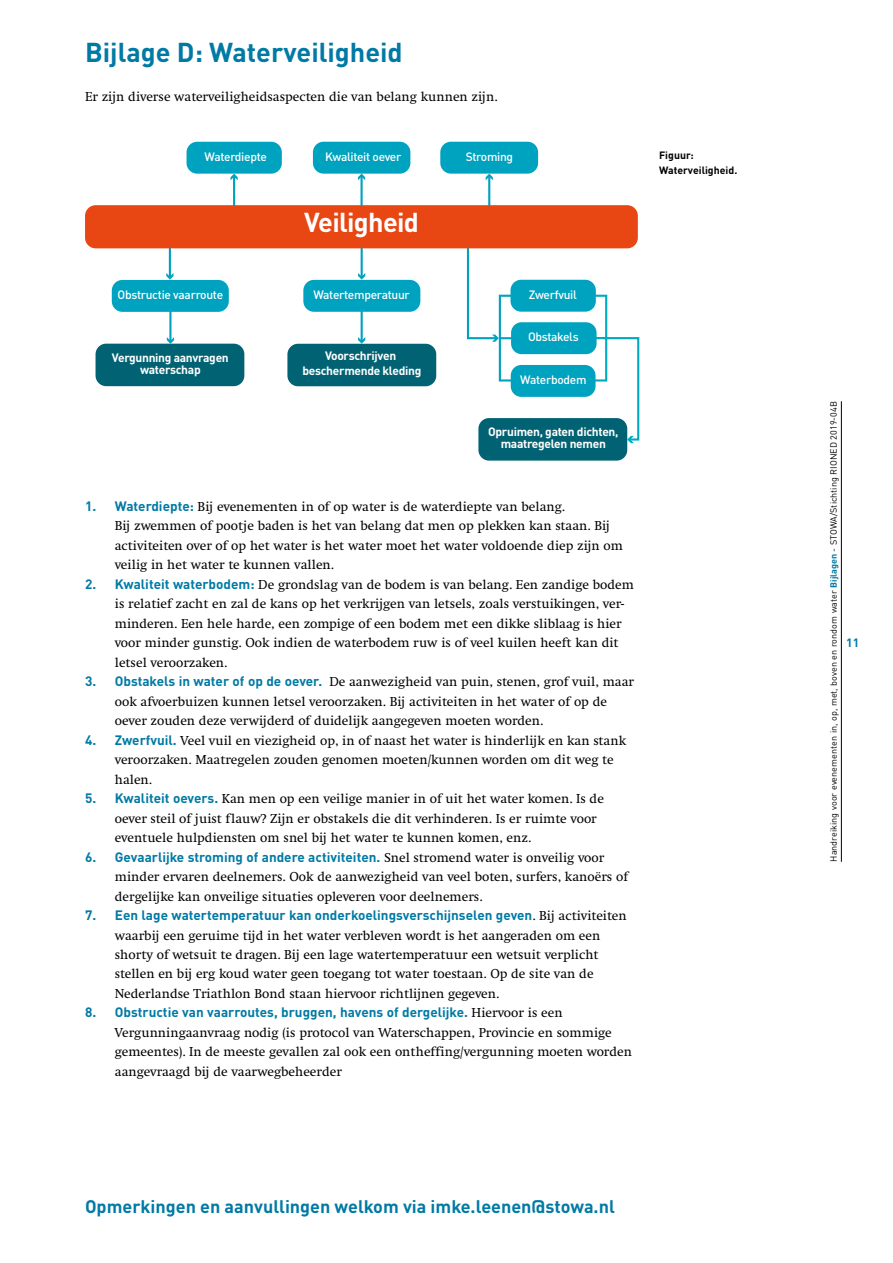
<style>
.page{position:relative;width:893px;height:1263px;background:#fff}
.page>*{position:absolute;margin:0;border:0;box-sizing:border-box;transform-origin:0 0}
.t1{font:700 27px "DIN Pro";color:#007aa5}
.t2{font:700 27px "DIN Pro";letter-spacing:-.025em;color:#fff}
.t3{font:700 18px "DIN Pro";color:#007aa5}
.t4{font:13.5px/19.5px "Swift";color:#000}
.t5{font:700 13.5px "DIN Pro";color:#007aa5}
.t6{font:700 12px/12px "DIN Pro";letter-spacing:-.025em;color:#fff;text-align:center}
.t7{font:500 12px "DIN Pro";letter-spacing:-.025em;color:#fff}
.t8{font:700 12px "DIN Pro";color:#007aa5}
.t9{font:700 10.5px/15px "DIN Pro";color:#000}
.t10{font:9px "DIN Pro";letter-spacing:.005em;color:#000}
.s1{font-family:"DIN Pro";font-weight:700;color:#007aa5}
.s2{font-family:"Swift";font-weight:400;color:#000}
.s3{font-weight:700;color:#007aa5}
</style>
<div class="page">
<hr style="left:841px;top:401px;width:1px;height:461px;background:#000">
<svg style="left:466px;top:248px;width:58px;height:135px"></svg>
<hr style="left:361px;top:236px;width:2px;height:41px;background:#00a3bf">
<svg style="left:358px;top:273px;width:7px;height:7px"></svg>
<hr style="left:360px;top:176px;width:3px;height:30px;background:#00a3bf">
<svg style="left:358px;top:174px;width:7px;height:6px"></svg>
<hr style="left:233px;top:176px;width:2px;height:30px;background:#00a3bf">
<svg style="left:230px;top:174px;width:8px;height:6px"></svg>
<hr style="left:488px;top:176px;width:2px;height:30px;background:#00a3bf">
<svg style="left:486px;top:174px;width:7px;height:6px"></svg>
<hr style="left:169px;top:236px;width:2px;height:41px;background:#00a3bf">
<svg style="left:166px;top:273px;width:8px;height:7px"></svg>
<hr style="left:361px;top:287px;width:2px;height:54px;background:#00a3bf">
<svg style="left:358px;top:337px;width:7px;height:7px"></svg>
<hr style="left:169px;top:287px;width:3px;height:54px;background:#00a3bf">
<svg style="left:167px;top:337px;width:7px;height:7px"></svg>
<div style="left:478px;top:418px;width:149px;height:43px;background:#006272;border-radius:11px"></div>
<div style="left:96px;top:344px;width:148px;height:42px;background:#006272;border-radius:11px"></div>
<div style="left:313px;top:142px;width:97px;height:32px;background:#00a3bf;border-radius:11px"></div>
<div style="left:85px;top:205px;width:553px;height:43px;background:#e84613;border-radius:11px"></div>
<div style="left:510px;top:280px;width:86px;height:32px;background:#00a3bf;border-radius:11px"></div>
<div style="left:511px;top:322px;width:86px;height:32px;background:#00a3bf;border-radius:11px"></div>
<div style="left:511px;top:365px;width:84px;height:32px;background:#00a3bf;border-radius:11px"></div>
<div style="left:187px;top:142px;width:95px;height:32px;background:#00a3bf;border-radius:11px"></div>
<div style="left:440px;top:142px;width:98px;height:32px;background:#00a3bf;border-radius:11px"></div>
<div style="left:303px;top:280px;width:117px;height:32px;background:#00a3bf;border-radius:11px"></div>
<div style="left:112px;top:280px;width:117px;height:32px;background:#00a3bf;border-radius:11px"></div>
<div style="left:287px;top:344px;width:149px;height:42px;background:#006272;border-radius:11px"></div>
<svg style="left:582px;top:294px;width:58px;height:149px"></svg>
<h1 class="t1" style="left:85px;top:31px;width:319px">Bijlage D: Waterveiligheid</h1>
<p class="t4" style="left:85px;top:87px;width:414px">Er zijn diverse waterveiligheidsaspecten die van belang kunnen zijn.</p>
<p class="t7" style="left:205px;top:147px;width:64px">Waterdiepte</p>
<p class="t7" style="left:466px;top:147px;width:49px">Stroming</p>
<p class="t7" style="left:325px;top:147px;width:78px">Kwaliteit oever</p>
<h1 class="t2" style="left:304px;top:202px;width:116px">Veiligheid</h1>
<p class="t7" style="left:118px;top:285px;width:107px">Obstructie vaarroute</p>
<p class="t7" style="left:313px;top:286px;width:98px">Watertemperatuur</p>
<p class="t6" style="left:112px;top:350px;width:118px">Vergunning aanvragen waterschap</p>
<p class="t6" style="left:302px;top:347px;width:121px;line-height:15px">Voorschrijven beschermende kleding</p>
<p class="t7" style="left:529px;top:285px;width:50px">Zwerfvuil</p>
<p class="t7" style="left:528px;top:328px;width:52px">Obstakels</p>
<p class="t7" style="left:520px;top:370px;width:68px">Waterbodem</p>
<p class="t6" style="left:488px;top:425px;width:132px">Opruimen, gaten dichten, maatregelen nemen</p>
<p class="t4" style="left:115px;top:497px;width:510px;text-indent:-30px"><span class="s1">1. Waterdiepte:</span> Bij evenementen in of op water is de waterdiepte van belang.<br>Bij zwemmen of pootje baden is het van belang dat men op plekken kan staan. Bij activiteiten over of op het water is het water moet het water voldoende diep zijn om veilig in het water te kunnen vallen.</p>
<p class="t4" style="left:115px;top:575px;width:521px;text-indent:-30px"><span class="s1">2. Kwaliteit waterbodem:</span> De grondslag van de bodem is van belang. Een zandige bodem is relatief zacht en zal de kans op het verkrijgen van letsels, zoals verstuikingen, ver&shy;minderen. Een hele harde, een zompige of een bodem met een dikke sliblaag is hier voor minder gunstig. Ook indien de waterbodem ruw is of veel kuilen heeft kan dit letsel veroorzaken.</p>
<p class="t4" style="left:115px;top:672px;width:521px;text-indent:-30px"><span class="s1">3. Obstakels in water of op de oever.</span> De aanwezigheid van puin, stenen, grof vuil, maar ook afvoerbuizen kunnen letsel veroorzaken. Bij activiteiten in het water of op de oever zouden deze verwijderd of duidelijk aangegeven moeten worden.</p>
<p class="t4" style="left:115px;top:731px;width:513px;text-indent:-30px"><span class="s1">4. Zwerfvuil.</span> Veel vuil en viezigheid op, in of naast het water is hinderlijk en kan stank veroorzaken. Maatregelen zouden genomen moeten/kunnen worden om dit weg te halen.</p>
<p class="t4" style="left:115px;top:789px;width:491px;text-indent:-30px"><span class="s1">5. Kwaliteit oevers.</span> Kan men op een veilige manier in of uit het water komen. Is de oever steil of juist flauw? Zijn er obstakels die dit verhinderen. Is er ruimte voor eventuele hulpdiensten om snel bij het water te kunnen komen, enz.</p>
<p class="t5" style="left:85px;top:846px;width:521px">6. Gevaarlijke stroming of andere activiteiten. <span class="s2">Snel stromend water is onveilig voor</span></p>
<p class="t4" style="left:115px;top:867px;width:515px">minder ervaren deelnemers. Ook de aanwezigheid van veel boten, surfers, kanoërs of dergelijke kan onveilige situaties opleveren voor deelnemers.</p>
<p class="t5" style="left:85px;top:904px;width:543px">7. Een lage watertemperatuur kan onderkoelingsverschijnselen geven<span class="s2">. Bij activiteiten</span></p>
<p class="t4" style="left:115px;top:925px;width:487px">waarbij een geruime tijd in het water verbleven wordt is het aangeraden om een shorty of wetsuit te dragen. Bij een lage watertemperatuur een wetsuit verplicht stellen en bij erg koud water geen toegang tot water toestaan. Op de site van de Nederlandse Triathlon Bond staan hiervoor richtlijnen gegeven.</p>
<p class="t5" style="left:85px;top:1002px;width:479px">8. Obstructie van vaarroutes, bruggen, havens of dergelijke. <span class="s2">Hiervoor is een</span></p>
<p class="t4" style="left:115px;top:1023px;width:519px">Vergunningaanvraag nodig (is protocol van Waterschappen, Provincie en sommige gemeentes). In de meeste gevallen zal ook een ontheffing/vergunning moeten worden aangevraagd bij de vaarwegbeheerder</p>
<p class="t9" style="left:659px;top:147px;width:80px">Figuur:<br>Waterveiligheid.</p>
<h2 class="t3" style="left:85px;top:1192px;width:531px">Opmerkingen en aanvullingen welkom via imke.leenen@stowa.nl</h2>
<p class="t10" style="left:827px;top:862px;width:462px;rotate:-90deg">Handreiking voor evenementen in, op, met, boven en rondom water <span class="s3">Bijlagen</span> - STOWA/Stichting RIONED 2019-04B</p>
<p class="t8" style="left:846px;top:633px;width:15px">11</p>
</div>
